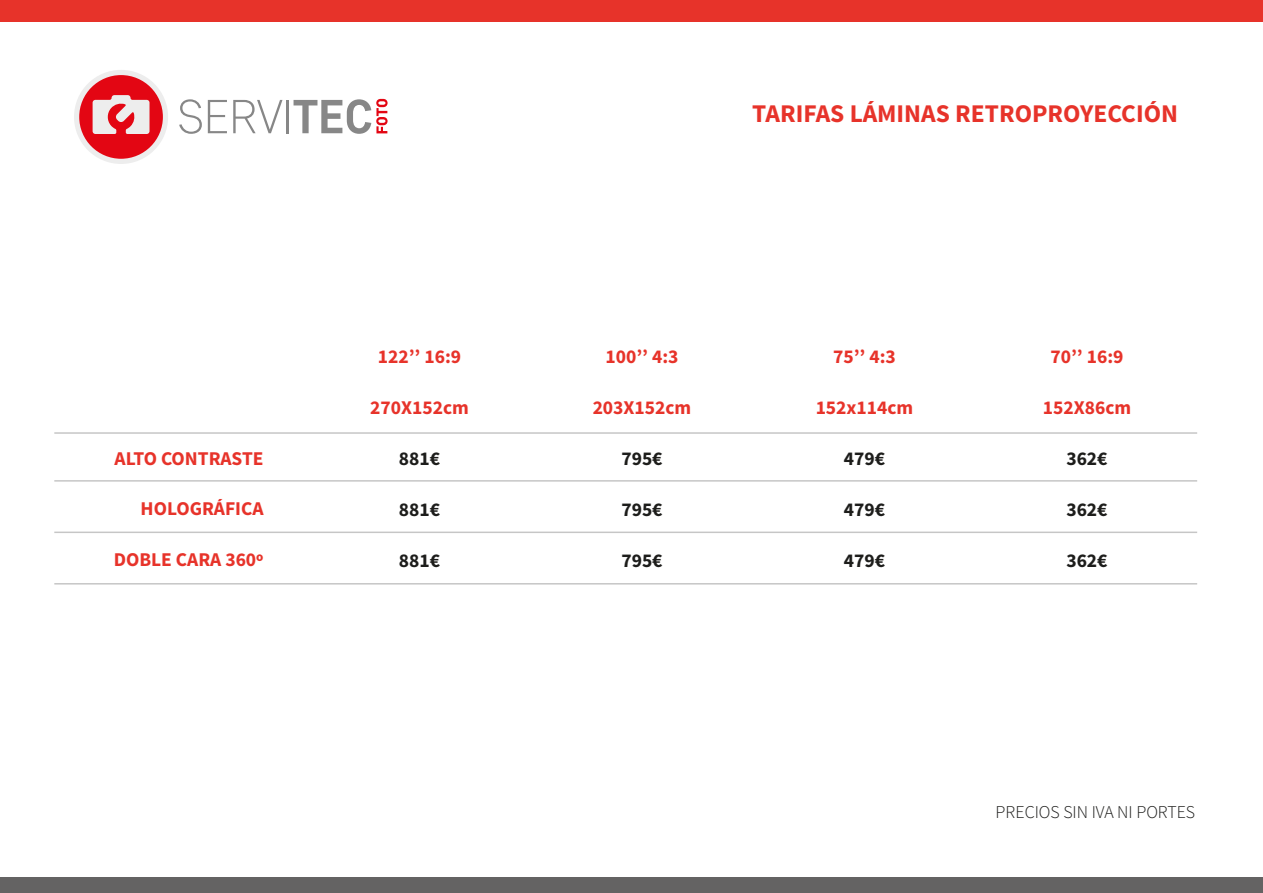
<style>
.page{position:relative;width:1263px;height:893px;background:#fff}
.page>*{position:absolute;margin:0;border:0;box-sizing:border-box;transform-origin:0 0}
.t1{font:700 25.5px "Source Sans Pro";color:#e7332a}
.t2{font:700 19.5px "Source Sans Pro";color:#e7332a}
.t3{font:700 19.5px "Source Sans Pro";color:#1d1d1b}
.t4{font:300 18px "Source Sans Pro";color:#1d1d1b}
</style>
<div class="page">
<div style="left:0;top:0;width:1263px;height:22px;background:#e7332a"></div>
<div style="left:0;top:877px;width:1263px;height:16px;background:#646363"></div>
<hr style="left:54px;top:480px;width:1143px;height:2px;background:#c6c6c6">
<hr style="left:54px;top:532px;width:1143px;height:1px;background:#c6c6c6">
<hr style="left:54px;top:583px;width:1143px;height:1px;background:#c6c6c6">
<hr style="left:54px;top:432px;width:1143px;height:2px;background:#c6c6c6">
<div style="left:74px;top:70px;width:94px;height:94px;background:#ededed;border-radius:50%"></div>
<svg style="left:79px;top:75px;width:84px;height:84px"></svg>
<svg style="left:179px;top:99px;width:23px;height:35px"></svg>
<svg style="left:208px;top:100px;width:19px;height:33px"></svg>
<svg style="left:233px;top:100px;width:49px;height:33px"></svg>
<hr style="left:287px;top:100px;width:2px;height:33px;background:#878787">
<svg style="left:293px;top:99px;width:95px;height:35px"></svg>
<p class="t2" style="left:115px;top:446px;width:150px">ALTO CONTRASTE</p>
<p class="t2" style="left:141px;top:496px;width:124px">HOLOGRÁFICA</p>
<p class="t2" style="left:114px;top:547px;width:151px">DOBLE CARA 360º</p>
<p class="t2" style="left:378px;top:344px;width:85px">122’’ 16:9</p>
<p class="t2" style="left:370px;top:395px;width:100px">270X152cm</p>
<p class="t3" style="left:399px;top:446px;width:43px">881€</p>
<p class="t3" style="left:399px;top:497px;width:43px">881€</p>
<p class="t3" style="left:399px;top:547px;width:43px">881€</p>
<h1 class="t1" style="left:752px;top:97px;width:427px">TARIFAS LÁMINAS RETROPROYECCIÓN</h1>
<p class="t2" style="left:605px;top:344px;width:75px">100’’ 4:3</p>
<p class="t2" style="left:593px;top:395px;width:100px">203X152cm</p>
<p class="t3" style="left:621px;top:446px;width:43px">795€</p>
<p class="t3" style="left:621px;top:497px;width:43px">795€</p>
<p class="t3" style="left:621px;top:548px;width:43px">795€</p>
<p class="t2" style="left:833px;top:344px;width:64px">75’’ 4:3</p>
<p class="t2" style="left:816px;top:395px;width:99px">152x114cm</p>
<p class="t3" style="left:844px;top:446px;width:43px">479€</p>
<p class="t3" style="left:844px;top:497px;width:43px">479€</p>
<p class="t3" style="left:844px;top:548px;width:43px">479€</p>
<p class="t2" style="left:1050px;top:344px;width:75px">70’’ 16:9</p>
<p class="t2" style="left:1043px;top:395px;width:90px">152X86cm</p>
<p class="t3" style="left:1066px;top:446px;width:43px">362€</p>
<p class="t3" style="left:1066px;top:497px;width:43px">362€</p>
<p class="t3" style="left:1066px;top:548px;width:43px">362€</p>
<p class="t4" style="left:996px;top:801px;width:201px">PRECIOS SIN IVA NI PORTES</p>
</div>
